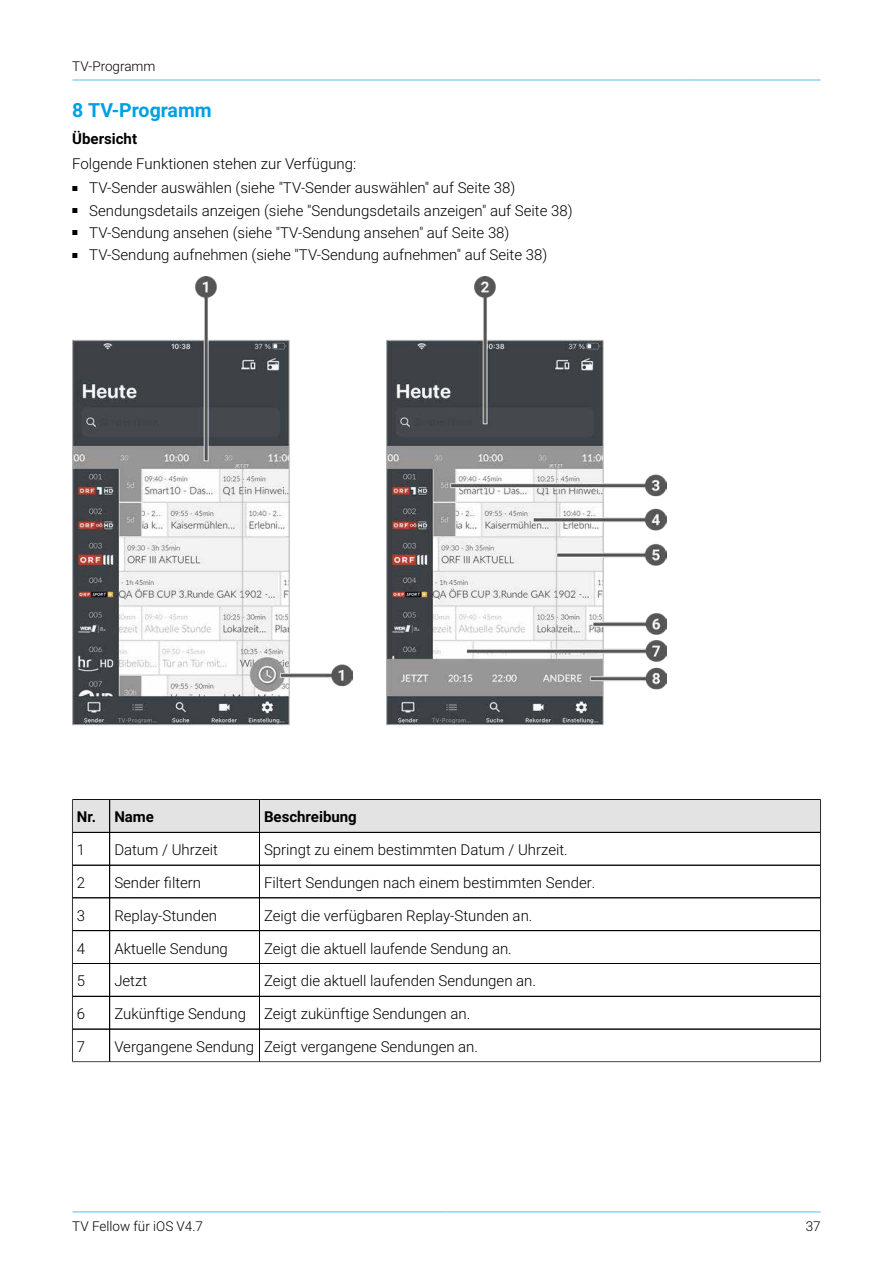
<style>
.page{position:relative;width:893px;height:1263px;background:#fff}
.page>*{position:absolute;margin:0;border:0;box-sizing:border-box;transform-origin:0 0}
.t1{font:700 19.5px "Roboto";color:#009fe3}
.t2{font:300 15px "Roboto";color:#000}
.t3{font:700 15px "Roboto";color:#000}
.t4{font:300 13.5px "Roboto";color:#000}
</style>
<div class="page">
<svg style="left:72px;top:80px;width:749px;height:1px"></svg>
<img style="left:72px;top:276px;width:280px;height:450px">
<img style="left:387px;top:276px;width:280px;height:450px">
<svg style="left:72px;top:799px;width:749px;height:263px"></svg>
<svg style="left:72px;top:1211px;width:749px;height:1px"></svg>
<p class="t4" style="left:72px;top:57px;width:85px">TV-Programm</p>
<h1 class="t1" style="left:72px;top:96px;width:141px">8 TV-Programm</h1>
<p class="t3" style="left:72px;top:128px;width:66px">Übersicht</p>
<p class="t2" style="left:72px;top:154px;width:285px">Folgende Funktionen stehen zur Verfügung:</p>
<p class="t2" style="left:72px;top:177px;width:445px">■ TV-Sender auswählen (siehe "TV-Sender auswählen" auf Seite 38)</p>
<p class="t2" style="left:72px;top:200px;width:502px">■ Sendungsdetails anzeigen (siehe "Sendungsdetails anzeigen" auf Seite 38)</p>
<p class="t2" style="left:72px;top:222px;width:439px">■ TV-Sendung ansehen (siehe "TV-Sendung ansehen" auf Seite 38)</p>
<p class="t2" style="left:72px;top:244px;width:477px">■ TV-Sendung aufnehmen (siehe "TV-Sendung aufnehmen" auf Seite 38)</p>
<p class="t3" style="left:77px;top:807px;width:79px">Nr. Name</p>
<p class="t3" style="left:264px;top:807px;width:94px">Beschreibung</p>
<p class="t2" style="left:77px;top:839px;width:10px">1</p>
<p class="t2" style="left:114px;top:839px;width:105px">Datum / Uhrzeit</p>
<p class="t2" style="left:264px;top:839px;width:305px">Springt zu einem bestimmten Datum / Uhrzeit.</p>
<p class="t2" style="left:77px;top:872px;width:10px">2</p>
<p class="t2" style="left:114px;top:872px;width:88px">Sender filtern</p>
<p class="t2" style="left:264px;top:872px;width:333px">Filtert Sendungen nach einem bestimmten Sender.</p>
<p class="t2" style="left:77px;top:905px;width:10px">3</p>
<p class="t2" style="left:114px;top:905px;width:104px">Replay-Stunden</p>
<p class="t2" style="left:264px;top:905px;width:270px">Zeigt die verfügbaren Replay-Stunden an.</p>
<p class="t2" style="left:77px;top:938px;width:10px">4</p>
<p class="t2" style="left:114px;top:938px;width:115px">Aktuelle Sendung</p>
<p class="t2" style="left:264px;top:938px;width:249px">Zeigt die aktuell laufende Sendung an.</p>
<p class="t2" style="left:77px;top:970px;width:10px">5</p>
<p class="t2" style="left:114px;top:970px;width:34px">Jetzt</p>
<p class="t2" style="left:264px;top:970px;width:274px">Zeigt die aktuell laufenden Sendungen an.</p>
<p class="t2" style="left:77px;top:1003px;width:10px">6</p>
<p class="t2" style="left:114px;top:1003px;width:357px">Zukünftige Sendung Zeigt zukünftige Sendungen an.</p>
<p class="t2" style="left:77px;top:1036px;width:10px">7</p>
<p class="t2" style="left:114px;top:1036px;width:365px">Vergangene Sendung Zeigt vergangene Sendungen an.</p>
<p class="t4" style="left:72px;top:1217px;width:132px">TV Fellow für iOS V4.7</p>
<p class="t4" style="left:806px;top:1217px;width:16px">37</p>
</div>
